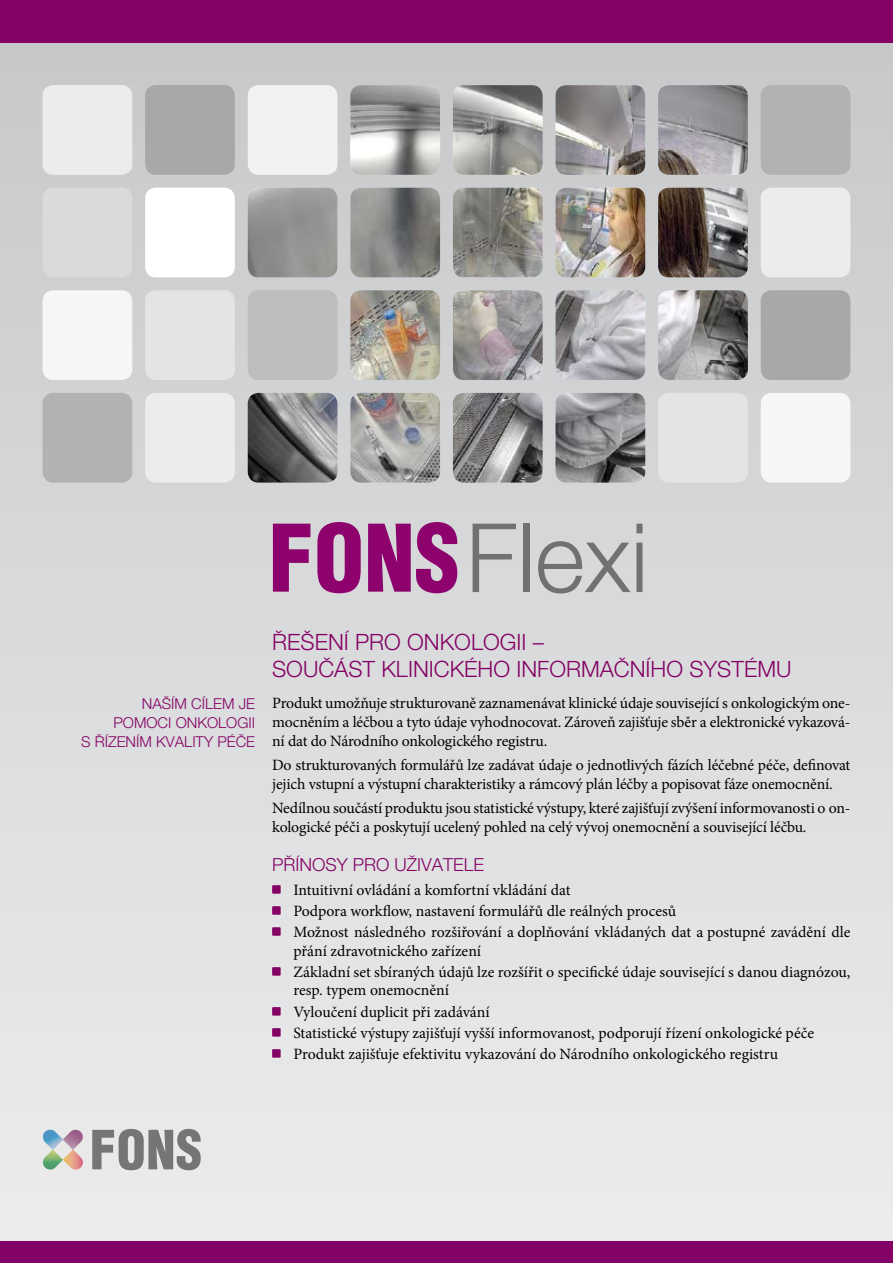
<style>
.page{position:relative;width:893px;height:1263px;background:#fff}
.page>*{position:absolute;margin:0;border:0;box-sizing:border-box;transform-origin:0 0}
.t1{font:300 22.5px/27px "Helvetica Neue CE";color:#840265}
.t2{font:300 18px "Helvetica Neue CE";color:#840265}
.t3{font:15.75px/21px "Minion Pro";letter-spacing:-.01em;color:#000}
.t4{font:300 15px/18.8px "Helvetica Neue CE";color:#840265;text-align:right}
</style>
<div class="page">
<div style="left:0;top:0;width:893px;height:1263px;background:linear-gradient(to bottom,#c6c7c9,#ecedee)"></div>
<div style="left:0;top:0;width:893px;height:43px;background:#840265"></div>
<div style="left:0;top:1242px;width:893px;height:21px;background:#840265"></div>
<img style="left:248px;top:85px;width:500px;height:398px">
<div style="left:248px;top:85px;width:89px;height:90px;background:#f2f2f3;border-radius:11px"></div>
<div style="left:248px;top:290px;width:89px;height:90px;background:#bcbdbe;border-radius:11px"></div>
<div style="left:145px;top:290px;width:90px;height:90px;background:#e3e4e4;border-radius:11px"></div>
<div style="left:145px;top:188px;width:90px;height:89px;background:#fff;border-radius:11px"></div>
<div style="left:145px;top:393px;width:90px;height:90px;background:#ececed;border-radius:11px"></div>
<div style="left:145px;top:85px;width:90px;height:90px;background:#a7a8aa;border-radius:11px"></div>
<div style="left:658px;top:393px;width:90px;height:90px;background:#e3e4e4;border-radius:11px"></div>
<div style="left:43px;top:290px;width:89px;height:90px;background:#f5f6f6;border-radius:11px"></div>
<div style="left:43px;top:393px;width:89px;height:90px;background:#b1b2b4;border-radius:11px"></div>
<div style="left:43px;top:188px;width:89px;height:89px;background:#d9dadb;border-radius:11px"></div>
<div style="left:43px;top:85px;width:89px;height:90px;background:#ececed;border-radius:11px"></div>
<div style="left:761px;top:393px;width:89px;height:90px;background:#f5f6f6;border-radius:11px"></div>
<div style="left:761px;top:290px;width:89px;height:90px;background:#a7a8aa;border-radius:11px"></div>
<div style="left:761px;top:188px;width:89px;height:89px;background:#ececed;border-radius:11px"></div>
<div style="left:761px;top:85px;width:89px;height:90px;background:#b1b2b4;border-radius:11px"></div>
<div style="left:272px;top:885px;width:9px;height:9px;background:#840265"></div>
<div style="left:272px;top:906px;width:9px;height:9px;background:#840265"></div>
<div style="left:272px;top:927px;width:9px;height:9px;background:#840265"></div>
<div style="left:272px;top:967px;width:9px;height:9px;background:#840265"></div>
<div style="left:272px;top:1007px;width:9px;height:8px;background:#840265"></div>
<div style="left:272px;top:1028px;width:9px;height:9px;background:#840265"></div>
<div style="left:272px;top:1049px;width:9px;height:9px;background:#840265"></div>
<svg style="left:43px;top:1130px;width:41px;height:40px;background:#b9b9b8"></svg>
<svg style="left:92px;top:1129px;width:109px;height:41px;background:#9f9fa1"></svg>
<svg style="left:273px;top:524px;width:37px;height:68px;background:#a74d92"></svg>
<svg style="left:317px;top:522px;width:44px;height:71px;background:#a13c89"></svg>
<svg style="left:368px;top:522px;width:90px;height:71px;background:#a3438d"></svg>
<svg style="left:473px;top:524px;width:43px;height:68px;background:#bbbcbd"></svg>
<div style="left:523px;top:524px;width:6px;height:68px;background:#707173"></div>
<svg style="left:538px;top:524px;width:104px;height:69px;background:#bbbcbd"></svg>
<p class="t4" style="left:81px;top:695px;width:175px">NAŠÍM CÍLEM JE<br>POMOCI ONKOLOGII<br>S ŘÍZENÍM KVALITY PÉČE</p>
<h1 class="t1" style="left:272px;top:628px;width:521px">ŘEŠENÍ PRO ONKOLOGII –<br>SOUČÁST KLINICKÉHO INFORMAČNÍHO SYSTÉMU</h1>
<p class="t3" style="left:272px;top:694px;width:580px;line-height:18.9px;text-align:justify">Produkt umožňuje strukturovaně zaznamenávat klinické údaje související s onkologickým one&shy;mocněním a léčbou a tyto údaje vyhodnocovat. Zároveň zajišťuje sběr a elektronické vykazová&shy;ní dat do Národního onkologického registru.</p>
<p class="t3" style="left:272px;top:756px;width:580px;line-height:18.9px">Do strukturovaných formulářů lze zadávat údaje o jednotlivých fázích léčebné péče, definovat jejich vstupní a výstupní charakteristiky a rámcový plán léčby a popisovat fáze onemocnění.</p>
<p class="t3" style="left:272px;top:799px;width:580px;line-height:18.9px">Nedílnou součástí produktu jsou statistické výstupy, které zajišťují zvýšení informovanosti o on&shy;kologické péči a poskytují ucelený pohled na celý vývoj onemocnění a související léčbu.</p>
<p class="t2" style="left:272px;top:855px;width:214px">PŘÍNOSY PRO UŽIVATELE</p>
<p class="t3" style="left:293px;top:879px;width:558px">Intuitivní ovládání a komfortní vkládání dat<br>Podpora workflow, nastavení formulářů dle reálných procesů<br>Možnost následného rozšiřování a doplňování vkládaných dat a postupné zavádění dle</p>
<p class="t3" style="left:293px;top:940px;width:559px">přání zdravotnického zařízení<br>Základní set sbíraných údajů lze rozšířit o specifické údaje související s danou diagnózou,</p>
<p class="t3" style="left:293px;top:980px;width:522px">resp. typem onemocnění<br>Vyloučení duplicit při zadávání<br>Statistické výstupy zajišťují vyšší informovanost, podporují řízení onkologické péče Produkt zajišťuje efektivitu vykazování do Národního onkologického registru</p>
</div>
